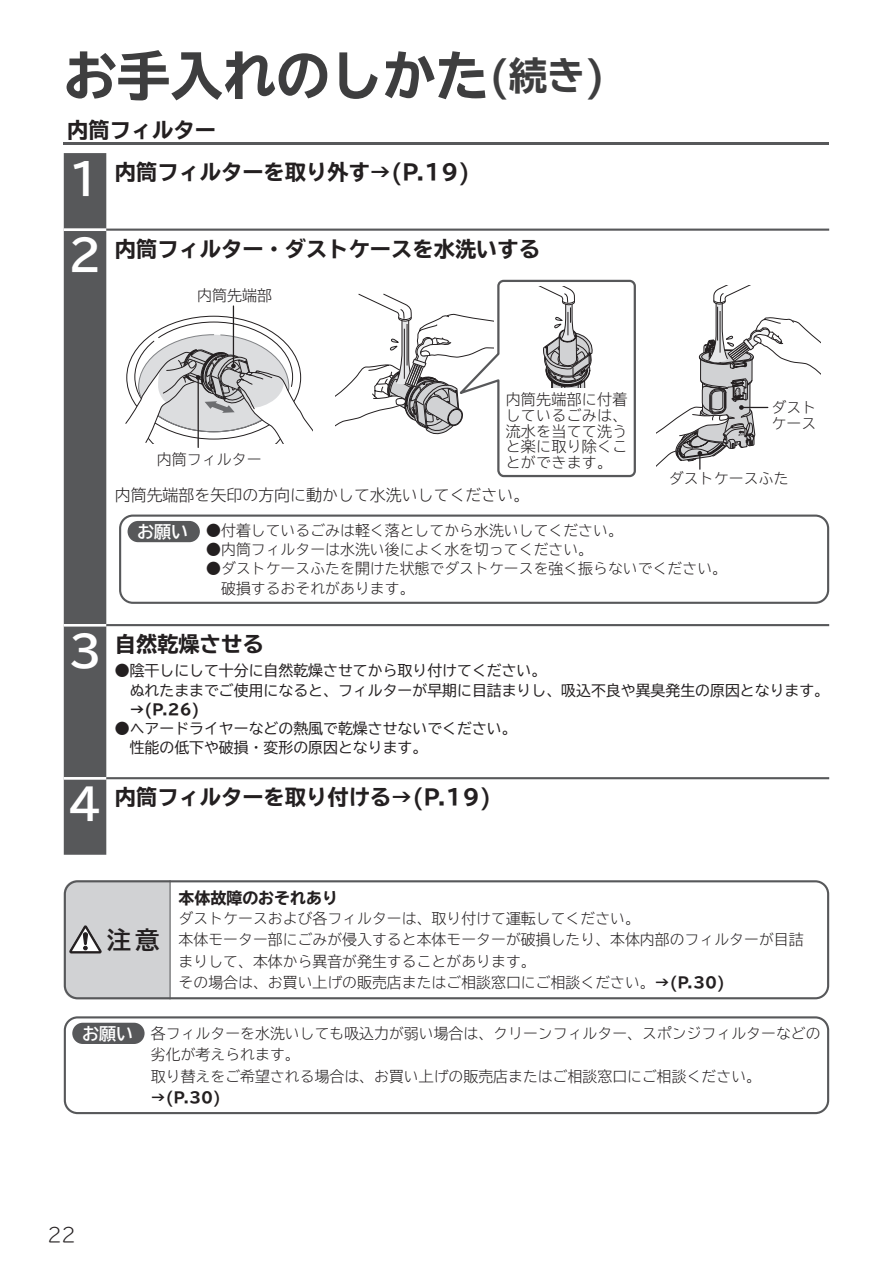
<style>
.page{position:relative;width:893px;height:1263px;background:#fff}
.page>*{position:absolute;margin:0;border:0;box-sizing:border-box;transform-origin:0 0}
.t1{font:700 expanded 53.1px "TBUD Go Std";color:#3e3e3f}
.t2{font:24.3px "TBUD Go Std Bold 90 pv RKSJ H";color:#231f20}
.t3{font:700 expanded 21.3px/42.5px "TBUD Go Std";color:#231f20}
.t4{font:300 19.2px "TBUDR Go Std Super";color:#231f20}
.t5{font:700 16.95px "TBUD Go Std";color:#fff}
.t6{font:300 15.9px "TBUD Go Std Super";color:#231f20}
.t7{font:700 expanded 15.9px "TBUD Go Std";color:#231f20}
.t8{font:15px/15.8px "TBUD Go Std Super Light 90 pv RKSJ H";letter-spacing:.015em;color:#231f20}
.t9{font:300 14.85px/21.3px "TBUD Go Std Super";color:#231f20}
.t10{font:14.85px/19.2px "TBUD Go Std";color:#231f20}
.t11{font:700 expanded 14.85px "TBUD Go Std";color:#231f20}
.s1{font-size:38.25px}
.s2{font-stretch:normal;font-size:42.45px;color:#fff}
.s3{font-family:"TBUD Go Std";font-weight:700;font-stretch:expanded}
</style>
<div class="page">
<hr style="left:64px;top:142px;width:765px;height:3px;background:#57585a">
<div style="left:64px;top:153px;width:42px;height:702px;background:#57585a"></div>
<hr style="left:64px;top:624px;width:42px;height:2px;background:#fff">
<hr style="left:64px;top:777px;width:42px;height:2px;background:#fff">
<hr style="left:64px;top:229px;width:42px;height:1px;background:#fff">
<hr style="left:64px;top:230px;width:42px;height:1px;background:#fff">
<hr style="left:64px;top:626px;width:42px;height:1px;background:#fff">
<hr style="left:64px;top:779px;width:42px;height:1px;background:#fff">
<hr style="left:106px;top:229px;width:723px;height:2px;background:#57585a">
<hr style="left:106px;top:624px;width:723px;height:2px;background:#57585a">
<hr style="left:106px;top:777px;width:723px;height:2px;background:#57585a">
<div style="left:119px;top:514px;width:710px;height:90px;border:2px solid #57585a;border-radius:13px"></div>
<div style="left:128px;top:521px;width:72px;height:21px;background:#57585a;border-radius:11px"></div>
<hr style="left:198px;top:377px;width:1px;height:70px;background:#231f20">
<hr style="left:233px;top:306px;width:1px;height:60px;background:#231f20">
<svg style="left:125px;top:321px;width:188px;height:123px"></svg>
<svg style="left:657px;top:286px;width:164px;height:184px"></svg>
<svg style="left:336px;top:280px;width:300px;height:198px"></svg>
<div style="left:64px;top:880px;width:765px;height:119px;border:2px solid #57585a;border-radius:13px"></div>
<hr style="left:170px;top:880px;width:1px;height:119px;background:#57585a">
<svg style="left:64px;top:880px;width:106px;height:119px;background:#c7c8ca"></svg>
<div style="left:64px;top:1016px;width:765px;height:98px;border:2px solid #57585a;border-radius:13px"></div>
<div style="left:72px;top:1023px;width:73px;height:21px;background:#57585a;border-radius:11px"></div>
<h1 class="t1" style="left:64px;top:46px;width:543px">お手入れのしかた<span class="s1">(続き)</span></h1>
<h3 class="t3" style="left:67px;top:109px;width:404px">内筒フィルター<br><span class="s2">1</span> 内筒フィルターを取り外す→(P.19)</h3>
<h3 class="t3" style="left:68px;top:228px;width:473px"><span class="s2">2</span> 内筒フィルター・ダストケースを水洗いする</h3>
<p class="t8" style="left:197px;top:287px;width:76px">内筒先端部</p>
<p class="t8" style="left:157px;top:451px;width:106px">内筒フィルター</p>
<p class="t8" style="left:506px;top:391px;width:123px">内筒先端部に付着しているごみは､流水を当てて洗うと楽に取り除くことができます。</p>
<p class="t6" style="left:115px;top:482px;width:416px">内筒先端部を矢印の方向に動かして水洗いしてください。</p>
<p class="t8" style="left:772px;top:398px;width:46px;line-height:16.5px">ダストケース</p>
<p class="t8" style="left:669px;top:470px;width:121px">ダストケースふた</p>
<p class="t5" style="left:137px;top:518px;width:53px">お願い</p>
<p class="t9" style="left:206px;top:519px;width:418px">●付着しているごみは軽く落としてから水洗いしてください。</p>
<p class="t9" style="left:206px;top:539px;width:388px">●内筒フィルターは水洗い後によく水を切ってください。</p>
<p class="t9" style="left:221px;top:559px;width:507px;line-height:19.2px;text-indent:-15px">●ダストケースふたを開けた状態でダストケースを強く振らないでください。破損するおそれがあります。</p>
<h3 class="t3" style="left:68px;top:624px;width:197px"><span class="s2">3</span> 自然乾燥させる</h3>
<p class="t10" style="left:130px;top:661px;width:701px;text-indent:-15px">●陰干しにして十分に自然乾燥させてから取り付けてください。<br>ぬれたままでご使用になると、フィルターが早期に目詰まりし、吸込不良や異臭発生の原因となります。</p>
<p class="t11" style="left:130px;top:701px;width:71px">→(P.26)</p>
<p class="t10" style="left:130px;top:718px;width:388px;text-indent:-15px">●ヘアードライヤーなどの熱風で乾燥させないでください。性能の低下や破損・変形の原因となります。</p>
<h3 class="t3" style="left:68px;top:777px;width:424px"><span class="s2">4</span> 内筒フィルターを取り付ける→(P.19)</h3>
<p class="t7" style="left:179px;top:889px;width:161px">本体故障のおそれあり</p>
<p class="t9" style="left:179px;top:907px;width:627px">ダストケースおよび各フィルターは、取り付けて運転してください。<br>本体モーター部にごみが侵入すると本体モーターが破損したり、本体内部のフィルターが目詰まりして、本体から異音が発生することがあります。<br>その場合は、お買い上げの販売店またはご相談窓口にご相談ください。<span class="s3">→(P.30)</span></p>
<p class="t9" style="left:151px;top:1022px;width:671px">各フィルターを水洗いしても吸込力が弱い場合は、クリーンフィルター、スポンジフィルターなどの劣化が考えられます。<br>取り替えをご希望される場合は、お買い上げの販売店またはご相談窓口にご相談ください。</p>
<p class="t11" style="left:151px;top:1089px;width:71px">→(P.30)</p>
<h2 class="t2" style="left:107px;top:920px;width:54px">注意</h2>
<p class="t5" style="left:82px;top:1019px;width:53px">お願い</p>
<p class="t4" style="left:47px;top:1218px;width:30px">22</p>
</div>
